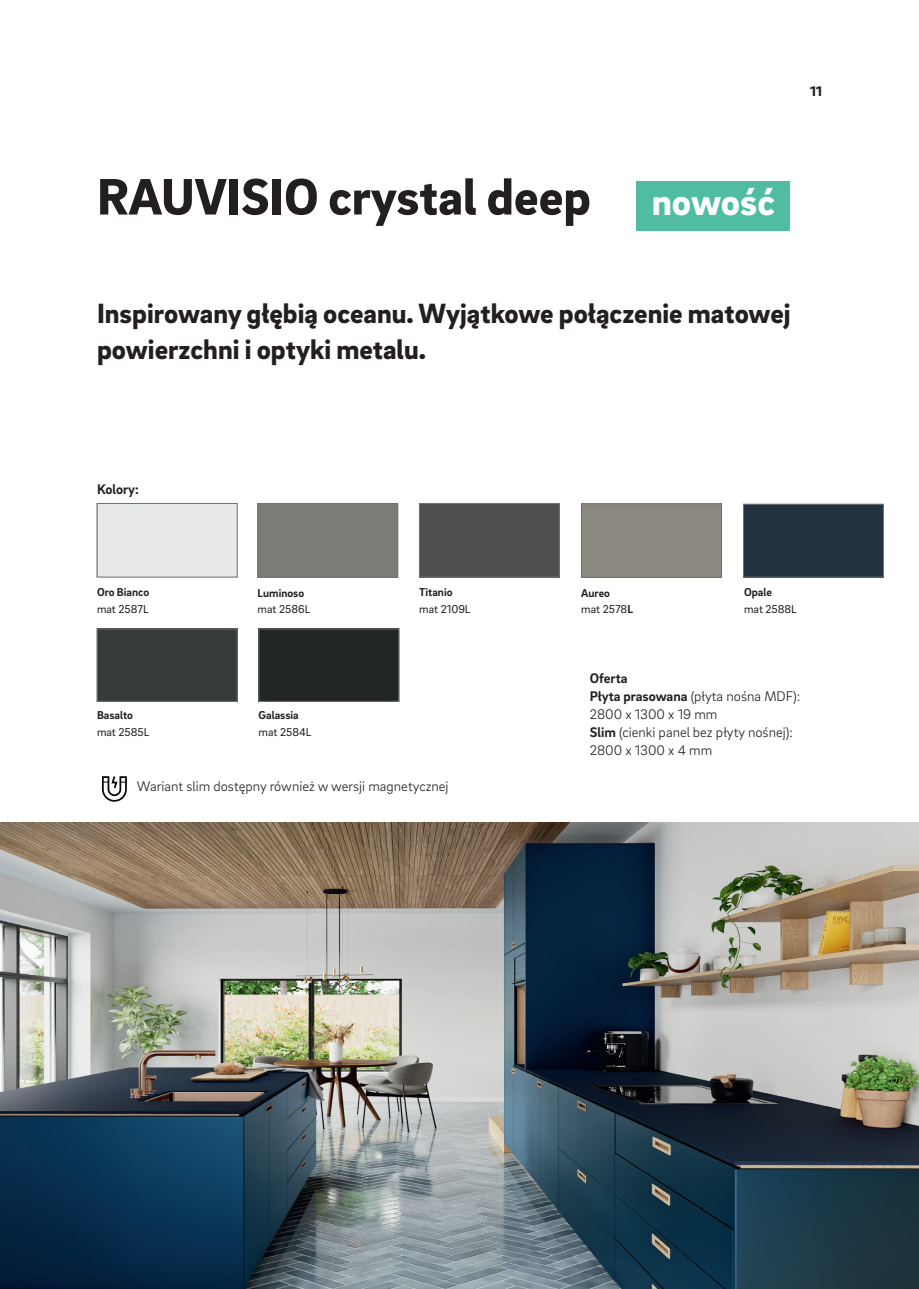
<style>
.page{position:relative;width:919px;height:1289px;background:#fff}
.page>*{position:absolute;margin:0;border:0;box-sizing:border-box;transform-origin:0 0}
.t1{font:900 52.5px "Brix Sans";color:#231f20}
.t2{font:900 39px "Brix Sans";color:#fff}
.t3{font:900 28.5px/36px "Brix Sans";color:#231f20}
.t4{font:300 14.25px/18px "Brix Sans";color:#231f20}
.t5{font:700 14.25px "Brix Sans";color:#231f20}
.t6{font:900 14.25px "Brix Sans";color:#231f20}
.t7{font:11.7px/16.5px "Brix Sans";color:#231f20}
.t8{font:700 11.7px "Brix Sans";color:#231f20}
.s1{font-weight:700}
</style>
<div class="page">
<img style="left:0;top:822px;width:918px;height:466px">
<div style="left:257px;top:503px;width:141px;height:74px;border:1px solid #717275"></div>
<div style="left:421px;top:505px;width:136px;height:70px;background:#4e4f4e"></div>
<div style="left:419px;top:503px;width:140px;height:74px;border:1px solid #717275"></div>
<div style="left:581px;top:503px;width:140px;height:74px;border:1px solid #717275"></div>
<div style="left:745px;top:506px;width:136px;height:69px;background:#24313f"></div>
<div style="left:743px;top:504px;width:140px;height:73px;border:1px solid #717275"></div>
<div style="left:99px;top:630px;width:136px;height:69px;background:#373b3b"></div>
<div style="left:97px;top:628px;width:140px;height:73px;border:1px solid #717275"></div>
<div style="left:261px;top:630px;width:136px;height:69px;background:#232626"></div>
<div style="left:259px;top:628px;width:140px;height:73px;border:1px solid #717275"></div>
<div style="left:97px;top:503px;width:140px;height:74px;border:1px solid #717275"></div>
<div style="left:636px;top:182px;width:153px;height:49px;background:#50bda2"></div>
<svg style="left:102px;top:776px;width:25px;height:26px"></svg>
<p class="t6" style="left:810px;top:82px;width:13px">11</p>
<h1 class="t1" style="left:97px;top:162px;width:495px">RAUVISIO crystal deep</h1>
<h2 class="t2" style="left:651px;top:176px;width:124px">nowość</h2>
<h3 class="t3" style="left:97px;top:293px;width:695px">Inspirowany głębią oceanu. Wyjątkowe połączenie matowej powierzchni i optyki metalu.</h3>
<p class="t5" style="left:97px;top:479px;width:43px">Kolory:</p>
<p class="t8" style="left:97px;top:585px;width:54px">Oro Bianco</p>
<p class="t7" style="left:97px;top:600px;width:53px">mat 2587L</p>
<p class="t8" style="left:97px;top:708px;width:38px">Basalto</p>
<p class="t7" style="left:97px;top:723px;width:54px">mat 2585L</p>
<p class="t8" style="left:257px;top:585px;width:48px">Luminoso</p>
<p class="t7" style="left:257px;top:600px;width:54px">mat 2586L</p>
<p class="t8" style="left:259px;top:708px;width:42px">Galassia</p>
<p class="t7" style="left:259px;top:723px;width:54px">mat 2584L</p>
<p class="t8" style="left:419px;top:585px;width:35px">Titanio</p>
<p class="t7" style="left:419px;top:600px;width:53px">mat 2109L</p>
<p class="t4" style="left:137px;top:776px;width:313px">Wariant slim dostępny również w wersji magnetycznej</p>
<p class="t7" style="left:581px;top:584px;width:53px"><span class="s1">Aureo<br></span>mat 2578<span class="s1">L</span></p>
<p class="t8" style="left:744px;top:585px;width:29px">Opale</p>
<p class="t7" style="left:744px;top:600px;width:54px">mat 2588L</p>
<p class="t4" style="left:589px;top:668px;width:212px"><span class="s1">Oferta<br>Płyta prasowana</span> (płyta nośna MDF):<br>2800 x 1300 x 19 mm<br><span class="s1">Slim</span> (cienki panel bez płyty nośnej):<br>2800 x 1300 x 4 mm</p>
</div>
